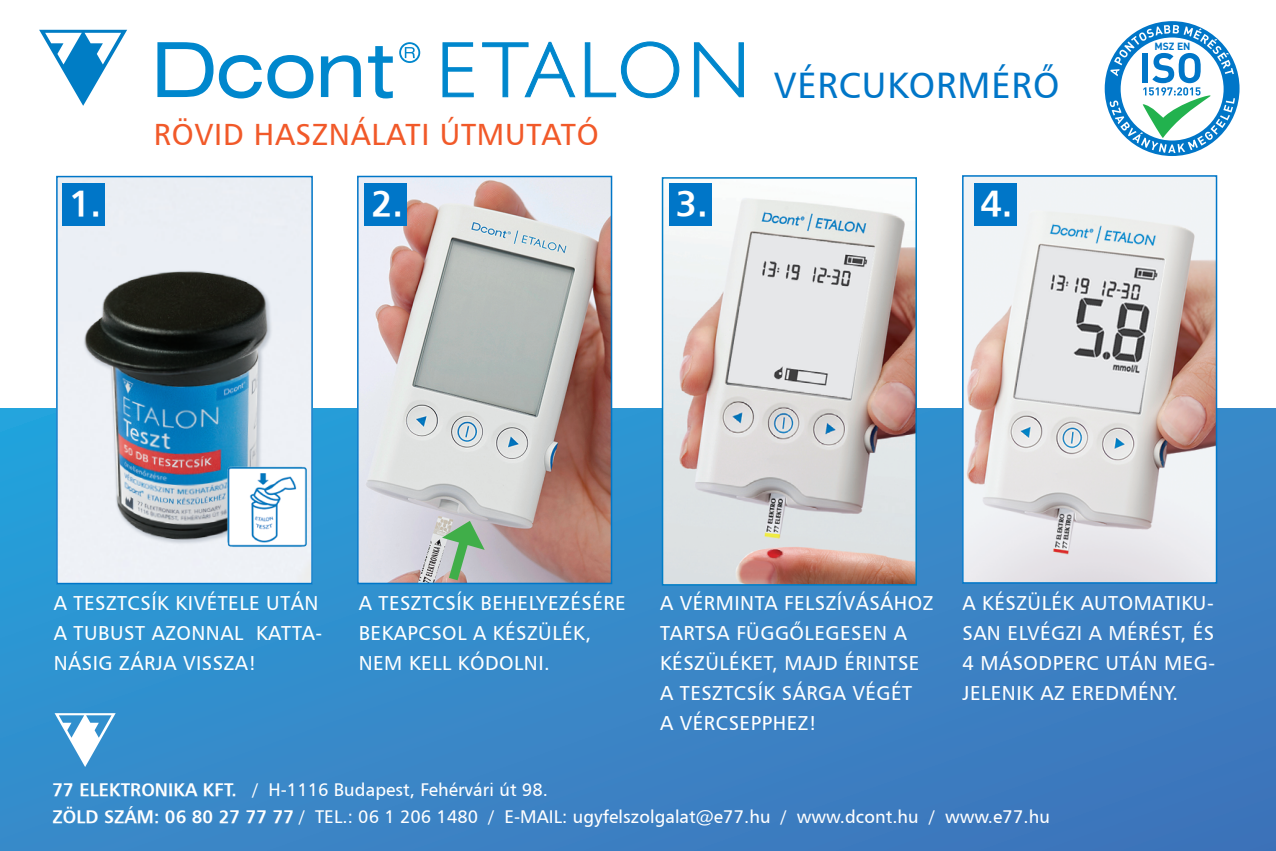
<style>
.page{position:relative;width:1276px;height:851px;background:#fff}
.page>*{position:absolute;margin:0;border:0;box-sizing:border-box;transform-origin:0 0}
.t1{font:36px "H Humanist 777 BT";letter-spacing:.025em;color:#0076c8}
.t2{font:36px "H Humanist 777 BT Bold";color:#fff}
.t3{font:30px "H Humanist 777 BT";letter-spacing:.025em;color:#f15929}
.t4{font:19.8px/30px "H Humanist 777 BT";letter-spacing:.025em;color:#fff}
.t5{font:18px/27px "H Humanist 777 BT";letter-spacing:.005em;color:#fff}
.t6{font:700 10.2px "DIN Pro";color:#0076c8}
.s1{font-family:"H Humanist 777 BT Bold"}
</style>
<div class="page">
<div style="left:0;top:408px;width:1276px;height:442px;background:linear-gradient(to bottom,#2d97d3,#3d7dc0)"></div>
<img style="left:965px;top:178px;width:249px;height:402px">
<div style="left:962px;top:175px;width:255px;height:408px;border:2px solid #0076c8"></div>
<svg style="left:661px;top:177px;width:256px;height:409px;background:#d2cdcd"></svg>
<svg style="left:356px;top:175px;width:257px;height:410px;background:#c1b9b9"></svg>
<svg style="left:157px;top:42px;width:236px;height:56px"></svg>
<svg style="left:399px;top:42px;width:21px;height:21px"></svg>
<svg style="left:442px;top:42px;width:302px;height:56px"></svg>
<svg style="left:55px;top:713px;width:61px;height:53px"></svg>
<div style="left:59px;top:179px;width:251px;height:402px;background:#eceff5"></div>
<div style="left:56px;top:176px;width:257px;height:408px;border:2px solid #0076c8"></div>
<img style="left:70px;top:235px;width:216px;height:322px">
<img style="left:226px;top:463px;width:83px;height:87px">
<div style="left:365px;top:183px;width:42px;height:42px;background:#0076c8"></div>
<div style="left:669px;top:183px;width:43px;height:42px;background:#0076c8"></div>
<div style="left:974px;top:183px;width:42px;height:42px;background:#0076c8"></div>
<div style="left:63px;top:183px;width:42px;height:42px;background:#0076c8"></div>
<svg style="left:1104px;top:21px;width:136px;height:135px"></svg>
<svg style="left:442px;top:520px;width:43px;height:70px;background:#90b5a3"></svg>
<svg style="left:39px;top:30px;width:88px;height:76px"></svg>
<h2 class="t3" style="left:154px;top:115px;width:446px">RÖVID HASZNÁLATI ÚTMUTATÓ</h2>
<h1 class="t1" style="left:773px;top:63px;width:287px">VÉRCUKORMÉRŐ</h1>
<h1 class="t2" style="left:69px;top:181px;width:34px">1.</h1>
<h1 class="t2" style="left:371px;top:181px;width:34px">2.</h1>
<h1 class="t2" style="left:676px;top:181px;width:34px">3.</h1>
<h1 class="t2" style="left:980px;top:181px;width:34px">4.</h1>
<p class="t6" style="left:1154px;top:39px;width:38px">MSZ EN</p>
<p class="t4" style="left:54px;top:587px;width:270px">A TESZTCSÍK KIVÉTELE UTÁN<br>A TUBUST AZONNAL KATTA-<br>NÁSIG ZÁRJA VISSZA!</p>
<p class="t4" style="left:359px;top:587px;width:269px">A TESZTCSÍK BEHELYEZÉSÉRE<br>BEKAPCSOL A KÉSZÜLÉK,<br>NEM KELL KÓDOLNI.</p>
<p class="t4" style="left:962px;top:587px;width:254px;text-align:justify">A KÉSZÜLÉK AUTOMATIKU-SAN ELVÉGZI A MÉRÉST, ÉS 4 MÁSODPERC UTÁN MEG-JELENIK AZ EREDMÉNY.</p>
<p class="t4" style="left:660px;top:588px;width:275px">A VÉRMINTA FELSZÍVÁSÁHOZ<br>TARTSA FÜGGŐLEGESEN A<br>KÉSZÜLÉKET, MAJD ÉRINTSE<br>A TESZTCSÍK SÁRGA VÉGÉT<br>A VÉRCSEPPHEZ!</p>
<p class="t5" style="left:52px;top:775px;width:999px"><span class="s1">77 ELEKTRONIKA KFT.</span> / H-1116 Budapest, Fehérvári út 98.<br><span class="s1">ZÖLD SZÁM: 06 80 27 77 77</span> / TEL.: 06 1 206 1480 / E-MAIL: ugyfelszolgalat@e77.hu / www.dcont.hu / www.e77.hu</p>
</div>
